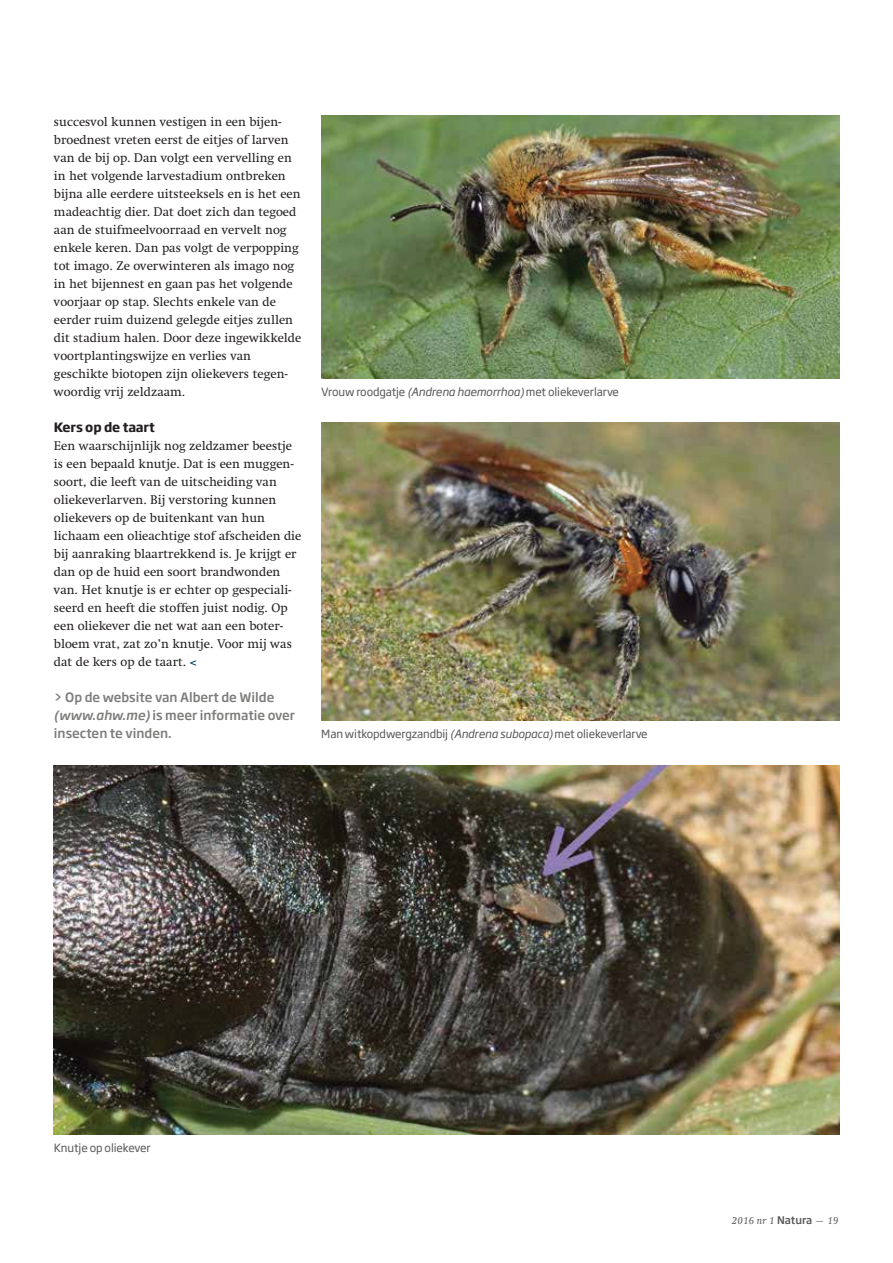
<style>
.page{position:relative;width:893px;height:1263px;background:#fff}
.page>*{position:absolute;margin:0;border:0;box-sizing:border-box;transform-origin:0 0}
.t1{font:12.75px/18px "Swift LT Std";color:#231f20}
.t2{font:500 12.75px/18px "Soho Gothic Std";color:#7c7c7b}
.t3{font:700 12.75px "Soho Gothic Std";letter-spacing:-.01em;color:#231f20}
.t4{font:11.25px "Soho Gothic Std";letter-spacing:-.01em;color:#575757}
.t5{font:italic 10.5px "Swift LT Std";color:#575757}
.s1{color:#004864}
.s2{font-style:italic}
.s3{font-family:"Soho Gothic Std";font-weight:500;font-style:normal}
</style>
<div class="page">
<img style="left:321px;top:115px;width:518px;height:263px">
<img style="left:321px;top:422px;width:518px;height:298px">
<img style="left:54px;top:765px;width:785px;height:369px">
<p class="t1" style="left:54px;top:114px;width:249px">succesvol kunnen vestigen in een bijen&shy;broednest vreten eerst de eitjes of larven van de bij op. Dan volgt een vervelling en in het volgende larvestadium ontbreken bijna alle eerdere uitsteeksels en is het een madeachtig dier. Dat doet zich dan tegoed aan de stuifmeelvoorraad en vervelt nog enkele keren. Dan pas volgt de verpopping tot imago. Ze overwinteren als imago nog in het bijennest en gaan pas het volgende voorjaar op stap. Slechts enkele van de eerder ruim duizend gelegde eitjes zullen dit stadium halen. Door deze ingewikkelde voortplantingswijze en verlies van geschikte biotopen zijn oliekevers tegen&shy;woordig vrij zeldzaam.</p>
<p class="t3" style="left:54px;top:422px;width:102px">Kers op de taart</p>
<p class="t1" style="left:54px;top:438px;width:249px">Een waarschijnlijk nog zeldzamer beestje is een bepaald knutje. Dat is een muggen&shy;soort, die leeft van de uitscheiding van oliekeverlarven. Bij verstoring kunnen oliekevers op de buitenkant van hun lichaam een olieachtige stof afscheiden die bij aanraking blaartrekkend is. Je krijgt er dan op de huid een soort brandwonden van. Het knutje is er echter op gespeciali&shy;seerd en heeft die stoffen juist nodig. Op een oliekever die net wat aan een boter&shy;bloem vrat, zat zo’n knutje. Voor mij was dat de kers op de taart. <span class="s1">&lt;</span></p>
<p class="t2" style="left:54px;top:689px;width:243px">&gt; Op de website van Albert de Wilde <span class="s2">(www.ahw.me)</span> is meer informatie over insecten te vinden.</p>
<p class="t4" style="left:321px;top:388px;width:299px">Vrouw roodgatje <span class="s2">(Andrena haemorrhoa)</span> met oliekeverlarve</p>
<p class="t4" style="left:321px;top:730px;width:328px">Man witkopdwergzandbij <span class="s2">(Andrena subopaca)</span> met oliekeverlarve</p>
<p class="t4" style="left:54px;top:1143px;width:98px">Knutje op oliekever</p>
<p class="t5" style="left:732px;top:1214px;width:109px">2016 nr 1 <span class="s3">Natura</span> — 19</p>
</div>
